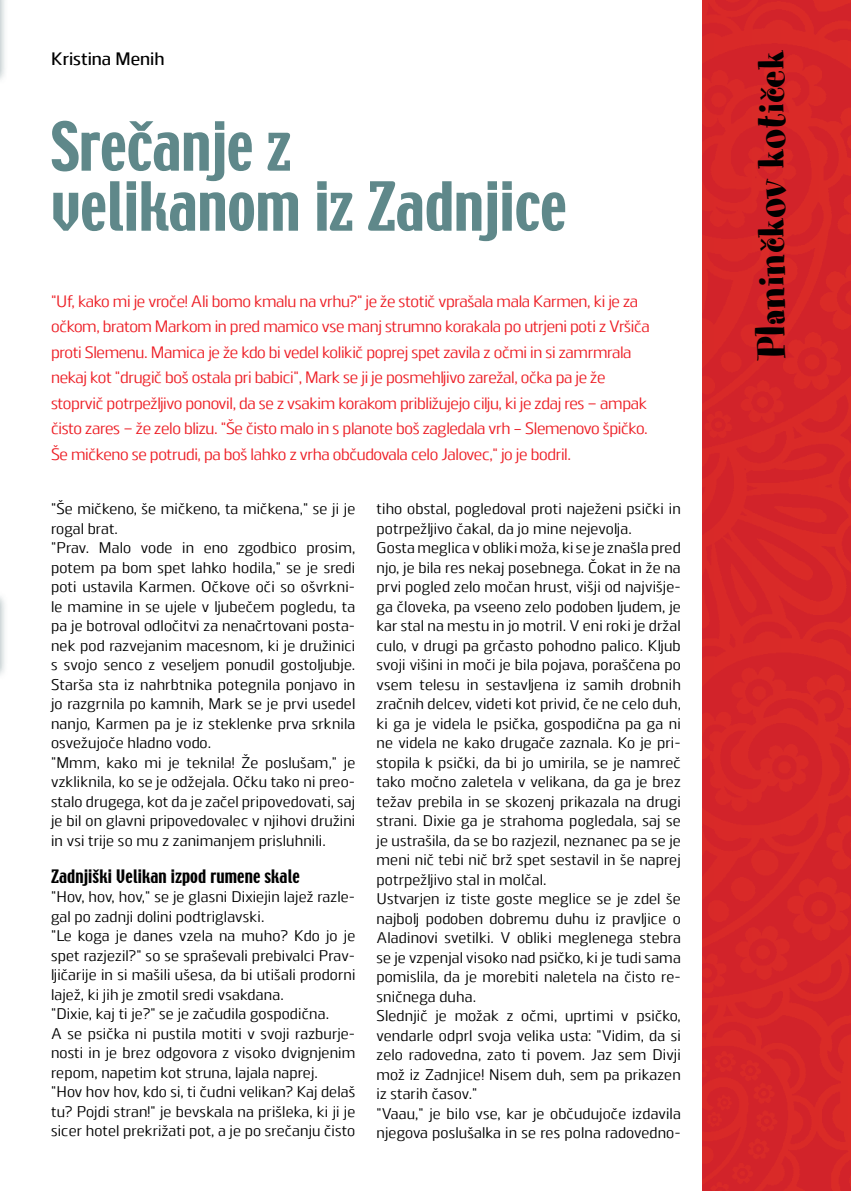
<style>
.page{position:relative;width:851px;height:1191px;background:#fff}
.page>*{position:absolute;margin:0;border:0;box-sizing:border-box;transform-origin:0 0}
.t1{font:60px/60px "Techno";color:#5f888a}
.t2{font:44.25px "Spumoni LP Std";letter-spacing:.015em;color:#000}
.t3{font:500 18px "Juhl";color:#000}
.t4{font:16.5px/25.5px "Juhl";letter-spacing:-.02em;color:#ed1d24}
.t5{font:16.5px "Techno";letter-spacing:.01em;color:#000}
.t6{font:15.45px/19.5px "Juhl";letter-spacing:.01em;color:#000}
</style>
<div class="page">
<div style="left:0;top:591px;width:9px;height:89px;background:#4f6d72;opacity:.57"></div>
<svg style="left:0;top:595px;width:1px;height:72px"></svg>
<div style="left:0;top:0;width:9px;height:85px;background:#4f6d72;opacity:.57"></div>
<img style="left:0;top:0;width:1px;height:72px">
<div style="left:702px;top:0;width:148px;height:1191px;background:#d42529"></div>
<p class="t3" style="left:51px;top:45px;width:115px">Kristina Menih</p>
<h1 class="t1" style="left:51px;top:120px;width:517px">Srečanje z<br>velikanom iz Zadnjice</h1>
<p class="t4" style="left:51px;top:287px;width:600px">"Uf, kako mi je vroče! Ali bomo kmalu na vrhu?" je že stotič vprašala mala Karmen, ki je za očkom, bratom Markom in pred mamico vse manj strumno korakala po utrjeni poti z Vršiča proti Slemenu. Mamica je že kdo bi vedel kolikič poprej spet zavila z očmi in si zamrmrala nekaj kot "drugič boš ostala pri babici", Mark se ji je posmehljivo zarežal, očka pa je že stoprvič potrpežljivo ponovil, da se z vsakim korakom približujejo cilju, ki je zdaj res − ampak čisto zares − že zelo blizu. "Še čisto malo in s planote boš zagledala vrh – Slemenovo špičko.<br>Še mičkeno se potrudi, pa boš lahko z vrha občudovala celo Jalovec," jo je bodril.</p>
<p class="t6" style="left:51px;top:497px;width:306px">"Še mičkeno, še mičkeno, ta mičkena," se ji je rogal brat.<br>"Prav. Malo vode in eno zgodbico prosim, potem pa bom spet lahko hodila," se je sredi poti ustavila Karmen. Očkove oči so ošvrkni&shy;le mamine in se ujele v ljubečem pogledu, ta pa je botroval odločitvi za nenačrtovani posta&shy;nek pod razvejanim macesnom, ki je družinici s svojo senco z veseljem ponudil gostoljubje.<br>Starša sta iz nahrbtnika potegnila ponjavo in jo razgrnila po kamnih, Mark se je prvi usedel nanjo, Karmen pa je iz steklenke prva srknila osvežujoče hladno vodo.<br>"Mmm, kako mi je teknila! Že poslušam," je vzkliknila, ko se je odžejala. Očku tako ni preo&shy;stalo drugega, kot da je začel pripovedovati, saj je bil on glavni pripovedovalec v njihovi družini in vsi trije so mu z zanimanjem prisluhnili.</p>
<p class="t5" style="left:51px;top:865px;width:250px">Zadnjiški Velikan izpod rumene skale</p>
<p class="t6" style="left:51px;top:886px;width:306px">"Hov, hov, hov," se je glasni Dixiejin lajež razle&shy;gal po zadnji dolini podtriglavski.<br>"Le koga je danes vzela na muho? Kdo jo je spet razjezil?" so se spraševali prebivalci Prav&shy;ljičarije in si mašili ušesa, da bi utišali prodorni lajež, ki jih je zmotil sredi vsakdana.<br>"Dixie, kaj ti je?" se je začudila gospodična.<br>A se psička ni pustila motiti v svoji razburje&shy;nosti in je brez odgovora z visoko dvignjenim repom, napetim kot struna, lajala naprej.<br>"Hov hov hov, kdo si, ti čudni velikan? Kaj delaš tu? Pojdi stran!" je bevskala na prišleka, ki ji je sicer hotel prekrižati pot, a je po srečanju čisto</p>
<p class="t6" style="left:376px;top:497px;width:306px">tiho obstal, pogledoval proti naježeni psički in potrpežljivo čakal, da jo mine nejevolja.<br>Gosta meglica v obliki moža, ki se je znašla pred njo, je bila res nekaj posebnega. Čokat in že na prvi pogled zelo močan hrust, višji od najvišje&shy;ga človeka, pa vseeno zelo podoben ljudem, je kar stal na mestu in jo motril. V eni roki je držal culo, v drugi pa grčasto pohodno palico. Kljub svoji višini in moči je bila pojava, poraščena po vsem telesu in sestavljena iz samih drobnih zračnih delcev, videti kot privid, če ne celo duh, ki ga je videla le psička, gospodična pa ga ni ne videla ne kako drugače zaznala. Ko je pri&shy;stopila k psički, da bi jo umirila, se je namreč tako močno zaletela v velikana, da ga je brez težav prebila in se skozenj prikazala na drugi strani. Dixie ga je strahoma pogledala, saj se je ustrašila, da se bo razjezil, neznanec pa se je meni nič tebi nič brž spet sestavil in še naprej potrpežljivo stal in molčal.<br>Ustvarjen iz tiste goste meglice se je zdel še najbolj podoben dobremu duhu iz pravljice o Aladinovi svetilki. V obliki meglenega stebra se je vzpenjal visoko nad psičko, ki je tudi sama pomislila, da je morebiti naletela na čisto re&shy;sničnega duha.<br>Slednjič je možak z očmi, uprtimi v psičko, vendarle odprl svoja velika usta: "Vidim, da si zelo radovedna, zato ti povem. Jaz sem Divji mož iz Zadnjice! Nisem duh, sem pa prikazen iz starih časov."<br>"Vaau," je bilo vse, kar je občudujoče izdavila njegova poslušalka in se res polna radovedno-</p>
<h2 class="t2" style="left:749px;top:358px;width:310px;rotate:-90deg">Planincˇkov koticˇek</h2>
</div>
